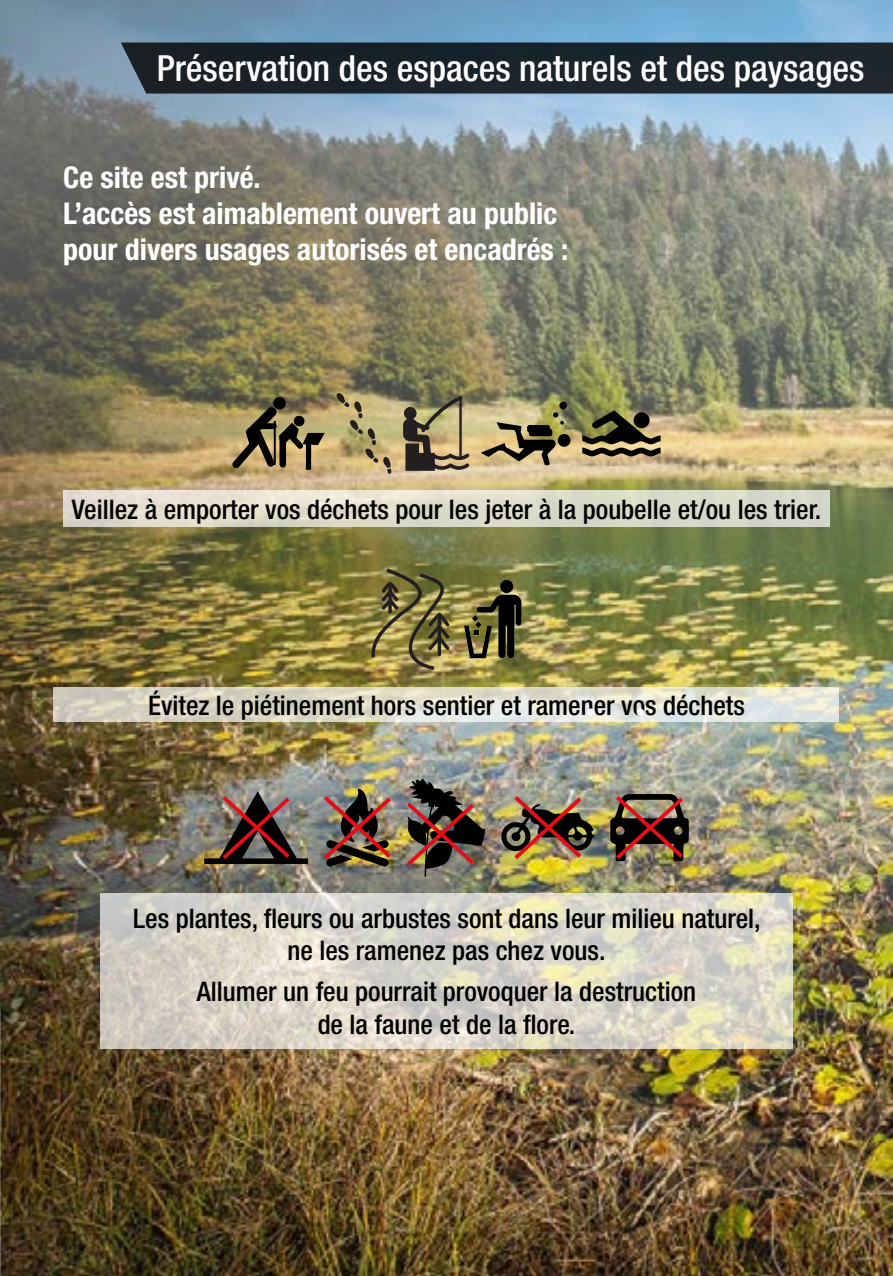
<style>
.page{position:relative;width:893px;height:1276px;background:#fff}
.page>*{position:absolute;margin:0;border:0;box-sizing:border-box;transform-origin:0 0}
.t1{font:500 condensed 36px "Helvetica Neue LT Pro";color:#fff}
.t2{font:700 condensed 30px/36px "Helvetica Neue LT Pro";color:#fff}
.t3{font:500 condensed 27px/32.4px "Helvetica Neue LT Pro";color:#000;text-align:center}
</style>
<div class="page">
<img style="left:1px;top:0;width:892px;height:41px">
<img style="left:0;top:41px;width:893px;height:1235px">
<img style="left:0;top:0;width:1px;height:1034px">
<div style="left:121px;top:43px;width:772px;height:51px;background:#1b242b"></div>
<svg style="left:100px;top:893px;width:693px;height:156px;background:#d9d5c8"></svg>
<svg style="left:63px;top:491px;width:767px;height:36px;background:#dddccb"></svg>
<div style="left:306px;top:440px;width:5px;height:30px;background:#000"></div>
<svg style="left:232px;top:396px;width:93px;height:72px;background:#7c6e4a"></svg>
<svg style="left:336px;top:392px;width:56px;height:82px;background:#b5a471"></svg>
<svg style="left:403px;top:396px;width:66px;height:75px;background:#84795a"></svg>
<svg style="left:582px;top:410px;width:79px;height:46px;background:#60593c"></svg>
<svg style="left:557px;top:433px;width:14px;height:14px"></svg>
<svg style="left:481px;top:412px;width:83px;height:53px;background:#968960"></svg>
<div style="left:559px;top:402px;width:8px;height:7px;background:#020203;border-radius:50%"></div>
<svg style="left:54px;top:688px;width:785px;height:34px;background:#deddcf"></svg>
<svg style="left:369px;top:568px;width:81px;height:102px;background:#837942"></svg>
<hr style="left:438px;top:614px;width:3px;height:42px;background:#231f20;border-radius:2px">
<svg style="left:464px;top:580px;width:58px;height:79px;background:#5c5730"></svg>
<div style="left:587px;top:708px;width:7px;height:8px;background:#fff;border-radius:50%"></div>
<div style="left:637px;top:708px;width:7px;height:8px;background:#fff;border-radius:50%"></div>
<img style="left:403px;top:778px;width:82px;height:98px">
<img style="left:320px;top:789px;width:75px;height:77px">
<div style="left:204px;top:858px;width:104px;height:6px;background:#020203"></div>
<img style="left:218px;top:791px;width:80px;height:69px">
<img style="left:500px;top:792px;width:94px;height:71px">
<img style="left:610px;top:792px;width:79px;height:71px">
<h1 class="t1" style="left:157px;top:47px;width:709px">Préservation des espaces naturels et des paysages</h1>
<p class="t2" style="left:63px;top:159px;width:507px">Ce site est privé.<br>L’accès est aimablement ouvert au public pour divers usages autorisés et encadrés :</p>
<p class="t3" style="left:72px;top:492px;width:751px">Veillez à emporter vos déchets pour les jeter à la poubelle et/ou les trier.</p>
<p class="t3" style="left:148px;top:688px;width:598px">Évitez le piétinement hors sentier et ramener vos déchets</p>
<p class="t3" style="left:133px;top:902px;width:629px">Les plantes, fleurs ou arbustes sont dans leur milieu naturel, ne les ramenez pas chez vous.</p>
<p class="t3" style="left:197px;top:975px;width:501px">Allumer un feu pourrait provoquer la destruction de la faune et de la flore.</p>
</div>
